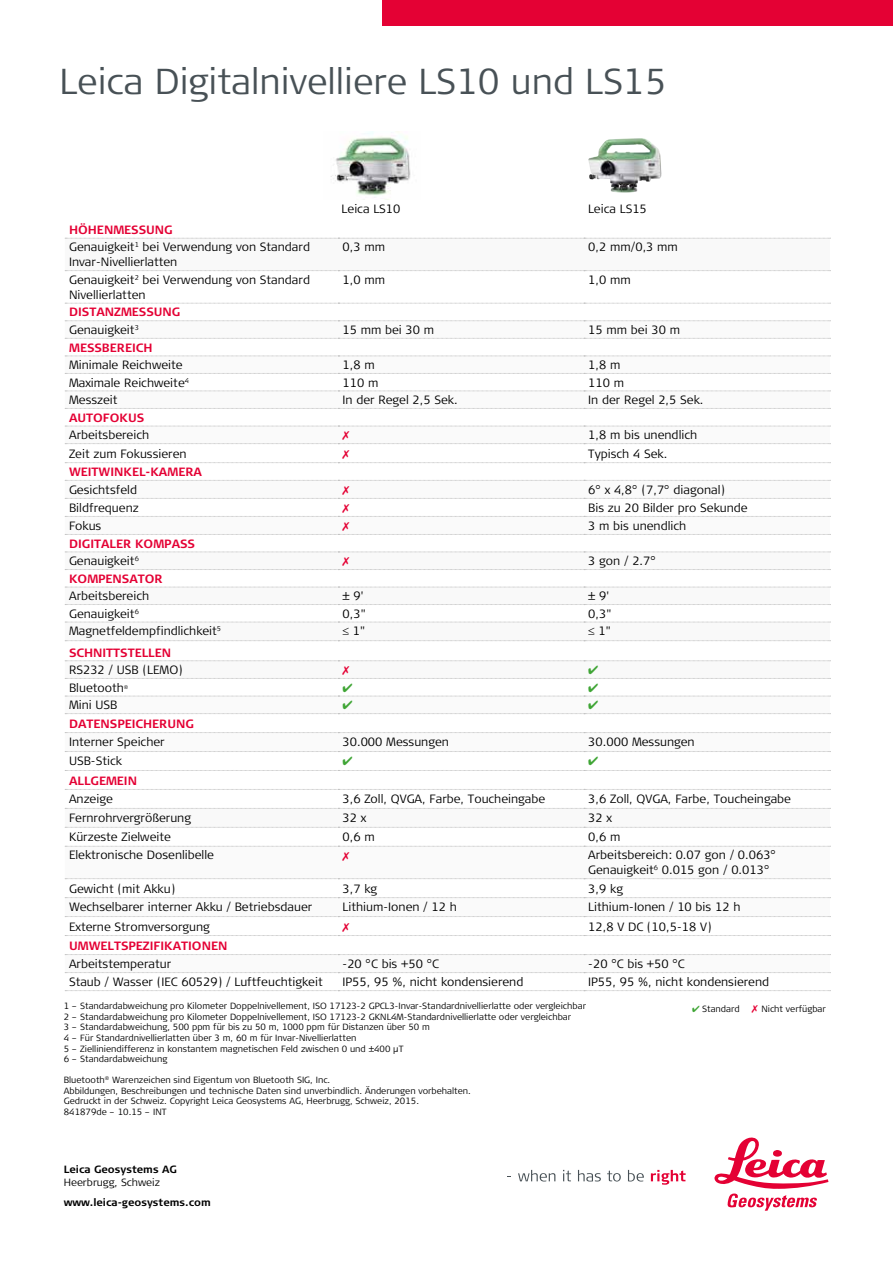
<style>
.page{position:relative;width:893px;height:1263px;background:#fff}
.page>*{position:absolute;margin:0;border:0;box-sizing:border-box;transform-origin:0 0}
.t1{font:300 36px "Signa Column";color:#485156}
.t2{font:300 12px/15px "Signa Column";color:#000}
.t3{font:700 12px/17.7px "Signa Column";color:#e40134}
.t4{font:700 10.5px "Signa Column";color:#000}
.t5{font:300 10.5px "Signa Column";color:#000}
.t6{font:300 9px/10.5px "Signa Column";color:#000}
.t7{font:300 5.25px "Signa Column";color:#000}
.s1{font-weight:700;color:#e40134}
.s2{font-weight:300;color:#000}
.s3{color:#3fa535}
.s4{color:#e40134}
</style>
<div class="page">
<div style="left:383px;top:0;width:510px;height:26px;background:#e40134"></div>
<svg style="left:518px;top:1170px;width:37px;height:11px"></svg>
<svg style="left:563px;top:1170px;width:8px;height:11px"></svg>
<svg style="left:578px;top:1170px;width:23px;height:11px"></svg>
<svg style="left:607px;top:1170px;width:14px;height:11px"></svg>
<svg style="left:628px;top:1170px;width:16px;height:11px"></svg>
<svg style="left:651px;top:1170px;width:35px;height:15px"></svg>
<svg style="left:714px;top:1137px;width:114px;height:74px"></svg>
<svg style="left:65px;top:321px;width:765px;height:635px"></svg>
<svg style="left:65px;top:238px;width:765px;height:1px"></svg>
<svg style="left:65px;top:587px;width:765px;height:1px"></svg>
<svg style="left:65px;top:808px;width:765px;height:1px"></svg>
<svg style="left:65px;top:990px;width:765px;height:1px"></svg>
<svg style="left:65px;top:827px;width:765px;height:1px"></svg>
<svg style="left:65px;top:640px;width:765px;height:1px"></svg>
<svg style="left:65px;top:270px;width:765px;height:1px"></svg>
<svg style="left:65px;top:303px;width:765px;height:1px"></svg>
<svg style="left:65px;top:320px;width:765px;height:1px"></svg>
<svg style="left:65px;top:338px;width:765px;height:1px"></svg>
<svg style="left:65px;top:356px;width:765px;height:1px"></svg>
<svg style="left:65px;top:732px;width:765px;height:1px"></svg>
<svg style="left:65px;top:373px;width:765px;height:1px"></svg>
<svg style="left:65px;top:391px;width:765px;height:1px"></svg>
<svg style="left:65px;top:408px;width:765px;height:1px"></svg>
<svg style="left:65px;top:954px;width:765px;height:1px"></svg>
<svg style="left:65px;top:972px;width:765px;height:1px"></svg>
<svg style="left:65px;top:604px;width:765px;height:19px"></svg>
<svg style="left:65px;top:878px;width:765px;height:1px"></svg>
<svg style="left:65px;top:897px;width:765px;height:1px"></svg>
<svg style="left:65px;top:916px;width:765px;height:1px"></svg>
<svg style="left:65px;top:789px;width:765px;height:1px"></svg>
<img style="left:588px;top:138px;width:74px;height:55px">
<img style="left:331px;top:131px;width:80px;height:67px">
<svg style="left:65px;top:426px;width:765px;height:18px"></svg>
<svg style="left:65px;top:450px;width:765px;height:13px"></svg>
<svg style="left:65px;top:480px;width:765px;height:55px"></svg>
<svg style="left:65px;top:552px;width:765px;height:18px"></svg>
<svg style="left:65px;top:660px;width:765px;height:54px"></svg>
<svg style="left:65px;top:751px;width:765px;height:20px"></svg>
<svg style="left:65px;top:846px;width:765px;height:14px"></svg>
<svg style="left:65px;top:923px;width:765px;height:13px"></svg>
<h1 class="t1" style="left:60px;top:58px;width:609px">Leica Digitalnivelliere LS10 und LS15</h1>
<p class="t2" style="left:69px;top:221px;width:242px;line-height:17.5px"><span class="s1">HÖHENMESSUNG<br></span>Genauigkeit<sup>1</sup> bei Verwendung von Standard</p>
<p class="t2" style="left:69px;top:255px;width:110px">Invar-Nivellierlatten</p>
<p class="t2" style="left:342px;top:202px;width:60px">Leica LS10</p>
<p class="t2" style="left:588px;top:202px;width:60px">Leica LS15</p>
<p class="t2" style="left:342px;top:240px;width:44px">0,3 mm</p>
<p class="t2" style="left:588px;top:240px;width:91px">0,2 mm/0,3 mm</p>
<p class="t2" style="left:69px;top:272px;width:242px">Genauigkeit<sup>2</sup> bei Verwendung von Standard<br>Nivellierlatten</p>
<p class="t2" style="left:342px;top:272px;width:44px">1,0 mm</p>
<p class="t2" style="left:588px;top:272px;width:44px">1,0 mm</p>
<p class="t3" style="left:69px;top:304px;width:113px">DISTANZMESSUNG<br><span class="s2">Genauigkeit</span><sup>3</sup></p>
<p class="t2" style="left:342px;top:323px;width:93px">15 mm bei 30 m</p>
<p class="t2" style="left:588px;top:323px;width:93px">15 mm bei 30 m</p>
<p class="t3" style="left:69px;top:339px;width:85px">MESSBEREICH</p>
<p class="t2" style="left:69px;top:358px;width:115px">Minimale Reichweite</p>
<p class="t2" style="left:342px;top:358px;width:34px">1,8 m</p>
<p class="t2" style="left:588px;top:358px;width:34px">1,8 m</p>
<p class="t2" style="left:69px;top:375px;width:121px">Maximale Reichweite<sup>4</sup></p>
<p class="t2" style="left:342px;top:375px;width:37px">110 m</p>
<p class="t2" style="left:588px;top:375px;width:37px">110 m</p>
<p class="t2" style="left:69px;top:393px;width:50px">Messzeit</p>
<p class="t2" style="left:342px;top:393px;width:117px">In der Regel 2,5 Sek.</p>
<p class="t2" style="left:588px;top:393px;width:117px">In der Regel 2,5 Sek.</p>
<p class="t3" style="left:69px;top:409px;width:77px">AUTOFOKUS</p>
<p class="t2" style="left:69px;top:428px;width:82px">Arbeitsbereich</p>
<p class="t2" style="left:588px;top:428px;width:110px">1,8 m bis unendlich</p>
<p class="t2" style="left:69px;top:447px;width:119px">Zeit zum Fokussieren</p>
<p class="t2" style="left:588px;top:447px;width:81px">Typisch 4 Sek.</p>
<p class="t3" style="left:69px;top:463px;width:135px">WEITWINKEL-KAMERA</p>
<p class="t2" style="left:69px;top:482px;width:69px">Gesichtsfeld</p>
<p class="t2" style="left:588px;top:482px;width:138px">6° x 4,8° (7,7° diagonal)</p>
<p class="t2" style="left:69px;top:500px;width:71px">Bildfrequenz</p>
<p class="t2" style="left:588px;top:500px;width:161px">Bis zu 20 Bilder pro Sekunde</p>
<p class="t2" style="left:69px;top:518px;width:34px">Fokus</p>
<p class="t2" style="left:588px;top:518px;width:100px">3 m bis unendlich</p>
<p class="t3" style="left:69px;top:535px;width:128px">DIGITALER KOMPASS<br><span class="s2">Genauigkeit</span><sup>6</sup></p>
<p class="t2" style="left:588px;top:554px;width:69px">3 gon / 2.7°</p>
<p class="t3" style="left:69px;top:570px;width:95px">KOMPENSATOR</p>
<p class="t2" style="left:69px;top:589px;width:82px">Arbeitsbereich</p>
<p class="t2" style="left:342px;top:589px;width:23px">± 9'</p>
<p class="t2" style="left:588px;top:589px;width:23px">± 9'</p>
<p class="t2" style="left:69px;top:606px;width:71px">Genauigkeit<sup>6</sup></p>
<p class="t2" style="left:342px;top:606px;width:25px">0,3"</p>
<p class="t2" style="left:588px;top:606px;width:25px">0,3"</p>
<p class="t2" style="left:69px;top:624px;width:154px">Magnetfeldempfindlichkeit<sup>5</sup></p>
<p class="t2" style="left:342px;top:624px;width:24px">≤ 1"</p>
<p class="t2" style="left:588px;top:624px;width:24px">≤ 1"</p>
<p class="t3" style="left:69px;top:644px;width:104px">SCHNITTSTELLEN</p>
<p class="t2" style="left:69px;top:663px;width:115px">RS232 / USB (LEMO)</p>
<p class="t2" style="left:69px;top:680px;width:56px">Bluetooth</p>
<p class="t7" style="left:124px;top:683px;width:6px">®</p>
<p class="t2" style="left:69px;top:698px;width:50px">Mini USB</p>
<p class="t3" style="left:69px;top:715px;width:126px">DATENSPEICHERUNG</p>
<p class="t2" style="left:69px;top:734px;width:97px">Interner Speicher</p>
<p class="t2" style="left:342px;top:734px;width:108px">30.000 Messungen</p>
<p class="t2" style="left:588px;top:734px;width:108px">30.000 Messungen</p>
<p class="t2" style="left:69px;top:753px;width:54px">USB-Stick</p>
<p class="t3" style="left:69px;top:772px;width:70px">ALLGEMEIN</p>
<p class="t2" style="left:69px;top:791px;width:45px">Anzeige</p>
<p class="t2" style="left:342px;top:791px;width:204px">3,6 Zoll, QVGA, Farbe, Toucheingabe</p>
<p class="t2" style="left:588px;top:791px;width:204px">3,6 Zoll, QVGA, Farbe, Toucheingabe</p>
<p class="t2" style="left:69px;top:810px;width:124px">Fernrohrvergrößerung</p>
<p class="t2" style="left:342px;top:810px;width:25px">32 x</p>
<p class="t2" style="left:588px;top:810px;width:25px">32 x</p>
<p class="t2" style="left:69px;top:829px;width:103px">Kürzeste Zielweite</p>
<p class="t2" style="left:342px;top:829px;width:34px">0,6 m</p>
<p class="t2" style="left:588px;top:829px;width:34px">0,6 m</p>
<p class="t2" style="left:69px;top:848px;width:146px">Elektronische Dosenlibelle</p>
<p class="t2" style="left:588px;top:848px;width:189px">Arbeitsbereich: 0.07 gon / 0.063°<br>Genauigkeit<sup>6</sup> 0.015 gon / 0.013°</p>
<p class="t2" style="left:69px;top:882px;width:108px">Gewicht (mit Akku)</p>
<p class="t2" style="left:342px;top:882px;width:36px">3,7 kg</p>
<p class="t2" style="left:588px;top:882px;width:36px">3,9 kg</p>
<p class="t2" style="left:69px;top:899px;width:245px">Wechselbarer interner Akku / Betriebsdauer</p>
<p class="t2" style="left:342px;top:899px;width:116px">Lithium-Ionen / 12 h</p>
<p class="t2" style="left:588px;top:899px;width:154px">Lithium-Ionen / 10 bis 12 h</p>
<p class="t2" style="left:69px;top:920px;width:142px">Externe Stromversorgung</p>
<p class="t2" style="left:588px;top:920px;width:125px">12,8 V DC (10,5-18 V)</p>
<p class="t3" style="left:69px;top:937px;width:160px">UMWELTSPEZIFIKATIONEN</p>
<p class="t2" style="left:69px;top:956px;width:104px">Arbeitstemperatur</p>
<p class="t2" style="left:342px;top:956px;width:98px">-20 °C bis +50 °C</p>
<p class="t2" style="left:588px;top:956px;width:98px">-20 °C bis +50 °C</p>
<p class="t2" style="left:69px;top:974px;width:255px">Staub / Wasser (IEC 60529) / Luftfeuchtigkeit</p>
<p class="t2" style="left:342px;top:974px;width:182px">IP55, 95 %, nicht kondensierend</p>
<p class="t2" style="left:588px;top:974px;width:182px">IP55, 95 %, nicht kondensierend</p>
<p class="t6" style="left:64px;top:1001px;width:524px">1 – Standardabweichung pro Kilometer Doppelnivellement, ISO 17123-2 GPCL3-Invar-Standardnivellierlatte oder vergleichbar</p>
<p class="t6" style="left:692px;top:1003px;width:135px"><span class="s3">✔</span> Standard <span class="s4">✗</span> Nicht verfügbar</p>
<p class="t6" style="left:64px;top:1012px;width:509px">2 – Standardabweichung pro Kilometer Doppelnivellement, ISO 17123-2 GKNL4M-Standardnivellierlatte oder vergleichbar 3 – Standardabweichung, 500 ppm für bis zu 50 m, 1000 ppm für Distanzen über 50 m<br>4 – Für Standardnivellierlatten über 3 m, 60 m für Invar-Nivellierlatten<br>5 – Zielliniendifferenz in konstantem magnetischen Feld zwischen 0 und ±400 μT<br>6 – Standardabweichung</p>
<p class="t6" style="left:64px;top:1075px;width:409px">Bluetooth<sup>®</sup> Warenzeichen sind Eigentum von Bluetooth SIG, Inc.<br>Abbildungen, Beschreibungen und technische Daten sind unverbindlich. Änderungen vorbehalten.<br>Gedruckt in der Schweiz. Copyright Leica Geosystems AG, Heerbrugg, Schweiz, 2015.<br>841879de – 10.15 – INT</p>
<p class="t4" style="left:64px;top:1163px;width:115px">Leica Geosystems AG</p>
<p class="t5" style="left:64px;top:1175px;width:98px">Heerbrugg, Schweiz</p>
<p class="t4" style="left:64px;top:1196px;width:148px">www.leica-geosystems.com</p>
</div>
